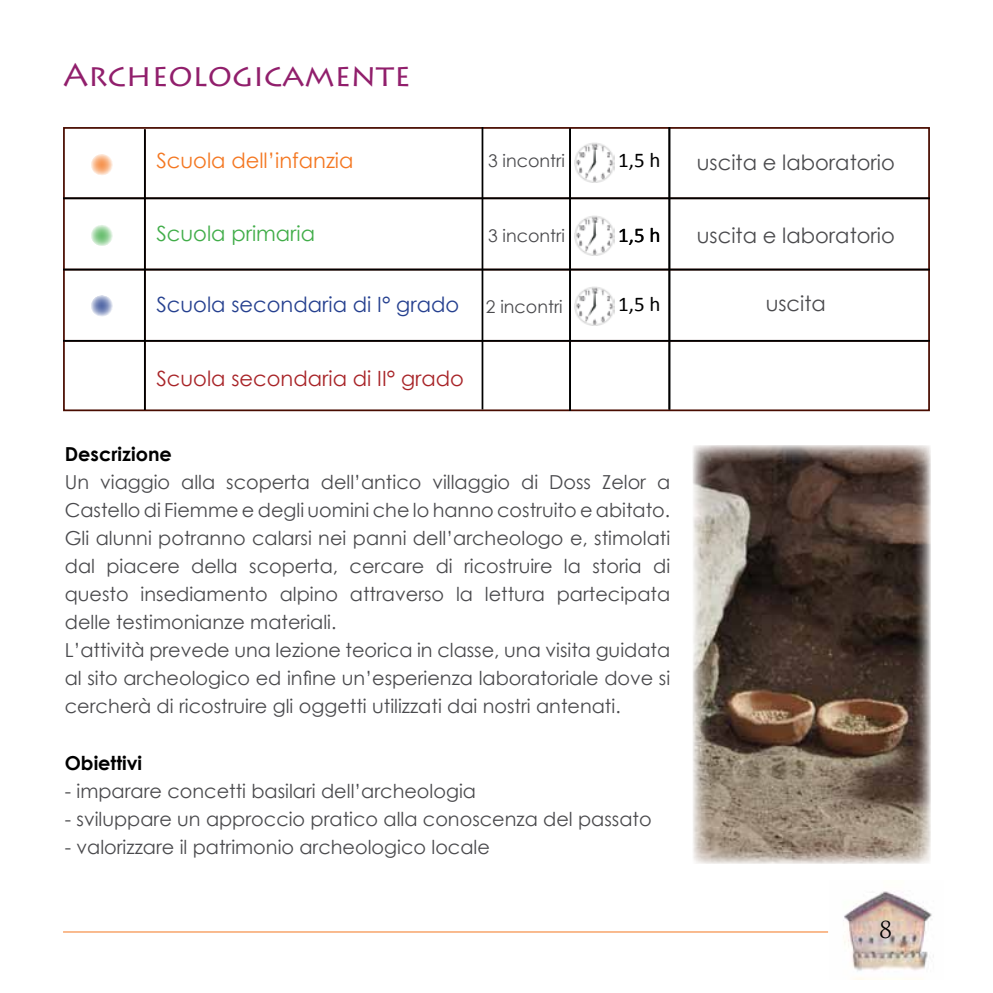
<style>
.page{position:relative;width:993px;height:993px;background:#fff}
.page>*{position:absolute;margin:0;border:0;box-sizing:border-box;transform-origin:0 0}
.t1{font:31.5px "Lithos Pro";color:#911f6c}
.t2{font:22.75px "Trajan Pro";color:#000}
.t3{font:21px "Century Gothic";color:#4a4a4d}
.t4{font:21px "Century Gothic";color:#a82428}
.t5{font:21px "Century Gothic";color:#25408f}
.t6{font:21px "Century Gothic";color:#f47721}
.t7{font:21px "Century Gothic";color:#41ad49}
.t8{font:21px "Calibri";color:#000}
.t9{font:19.25px/28px "Century Gothic";color:#4a4a4d}
.t10{font:700 19.25px "Century Gothic";color:#000}
.t11{font:17.5px "Century Gothic";color:#4a4a4d}
</style>
<div class="page">
<div style="left:63px;top:127px;width:866px;height:284px;border:2px solid #490c00"></div>
<hr style="left:63px;top:931px;width:764px;height:1px;background:#f47721">
<img style="left:843px;top:891px;width:91px;height:87px">
<hr style="left:481px;top:127px;width:2px;height:282px;background:#000">
<hr style="left:144px;top:129px;width:2px;height:281px;background:#000">
<hr style="left:569px;top:128px;width:1px;height:282px;background:#000">
<hr style="left:668px;top:127px;width:2px;height:282px;background:#000">
<hr style="left:63px;top:197px;width:866px;height:2px;background:#000">
<hr style="left:63px;top:268px;width:866px;height:2px;background:#000">
<hr style="left:63px;top:340px;width:866px;height:1px;background:#000">
<img style="left:574px;top:215px;width:40px;height:40px">
<svg style="left:101px;top:225px;width:2px;height:21px"></svg>
<img style="left:574px;top:143px;width:40px;height:39px">
<svg style="left:101px;top:154px;width:2px;height:21px"></svg>
<img style="left:693px;top:445px;width:236px;height:418px">
<svg style="left:101px;top:295px;width:2px;height:21px"></svg>
<img style="left:574px;top:286px;width:40px;height:40px">
<h1 class="t1" style="left:63px;top:57px;width:349px">Archeologicamente</h1>
<p class="t6" style="left:156px;top:146px;width:198px">Scuola dell’infanzia</p>
<p class="t11" style="left:488px;top:149px;width:78px">3 incontri</p>
<p class="t8" style="left:618px;top:147px;width:44px">1,5 h</p>
<p class="t3" style="left:696px;top:148px;width:199px">uscita e laboratorio</p>
<p class="t7" style="left:156px;top:219px;width:160px">Scuola primaria</p>
<p class="t11" style="left:488px;top:223px;width:78px">3 incontri</p>
<p class="t8" style="left:618px;top:222px;width:44px">1,5 h</p>
<p class="t3" style="left:696px;top:220px;width:199px">uscita e laboratorio</p>
<p class="t5" style="left:156px;top:290px;width:304px">Scuola secondaria di I° grado</p>
<p class="t11" style="left:485px;top:294px;width:78px">2 incontri</p>
<p class="t8" style="left:618px;top:291px;width:44px">1,5 h</p>
<p class="t3" style="left:765px;top:289px;width:62px">uscita</p>
<p class="t4" style="left:156px;top:364px;width:309px">Scuola secondaria di II° grado</p>
<p class="t10" style="left:65px;top:439px;width:109px">Descrizione</p>
<p class="t9" style="left:65px;top:467px;width:606px">Un viaggio alla scoperta dell’antico villaggio di Doss Zelor a Castello di Fiemme e degli uomini che lo hanno costruito e abitato.<br>Gli alunni potranno calarsi nei panni dell’archeologo e, stimolati dal piacere della scoperta, cercare di ricostruire la storia di questo insediamento alpino attraverso la lettura partecipata delle testimonianze materiali.<br>L’attività prevede una lezione teorica in classe, una visita guidata al sito archeologico ed infine un’esperienza laboratoriale dove si cercherà di ricostruire gli oggetti utilizzati dai nostri antenati.</p>
<p class="t10" style="left:65px;top:748px;width:79px">Obiettivi</p>
<p class="t9" style="left:65px;top:776px;width:412px">- imparare concetti basilari dell’archeologia</p>
<p class="t9" style="left:65px;top:804px;width:588px">- sviluppare un approccio pratico alla conoscenza del passato</p>
<p class="t9" style="left:65px;top:832px;width:426px">- valorizzare il patrimonio archeologico locale</p>
<p class="t2" style="left:878px;top:915px;width:14px">8</p>
</div>
